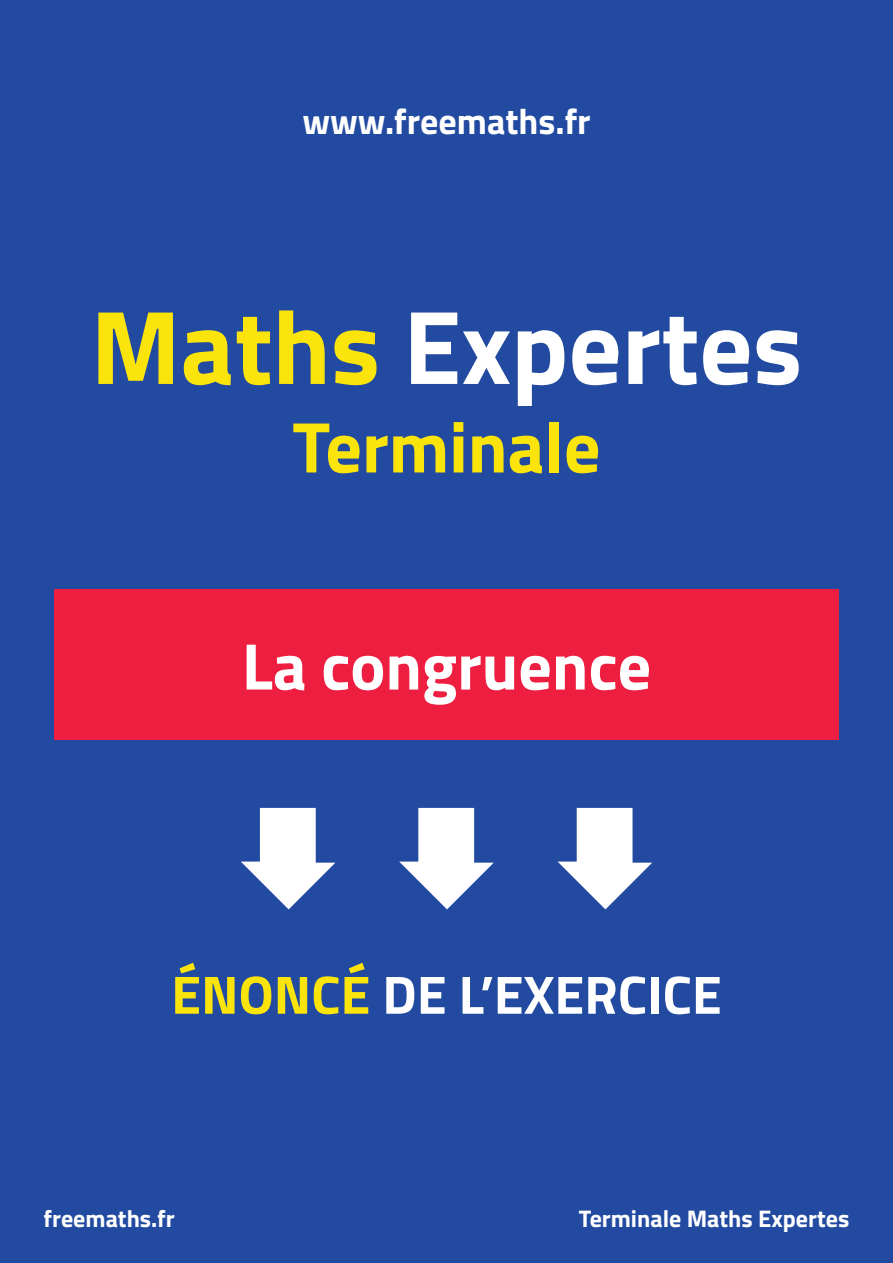
<style>
.page{position:relative;width:893px;height:1263px;background:#214aa0}
.page>*{position:absolute;margin:0;border:0;box-sizing:border-box;transform-origin:0 0}
.t1{font:700 105px "Titillium";color:#fff}
.t2{font:700 72px "Titillium";color:#fbe30c}
.t3{font:700 66px "Titillium";color:#fff}
.t4{font:700 54px "Titillium";color:#fff}
.t5{font:700 36px "Titillium";color:#fff}
.t6{font:700 24px "Titillium";color:#fff}
.s1{color:#fbe30c}
</style>
<div class="page">
<svg style="left:241px;top:808px;width:94px;height:101px"></svg>
<svg style="left:399px;top:808px;width:95px;height:101px"></svg>
<svg style="left:558px;top:808px;width:94px;height:101px"></svg>
<div style="left:54px;top:589px;width:785px;height:151px;background:#ed1e40"></div>
<h3 class="t5" style="left:302px;top:94px;width:290px">www.freemaths.fr</h3>
<h1 class="t1" style="left:91px;top:267px;width:713px"><span class="s1">Maths</span> Expertes</h1>
<h2 class="t2" style="left:292px;top:392px;width:310px">Terminale</h2>
<p class="t3" style="left:242px;top:616px;width:411px">La congruence</p>
<h3 class="t4" style="left:171px;top:953px;width:552px"><span class="s1">ÉNONCÉ</span> DE L’EXERCICE</h3>
<p class="t6" style="left:44px;top:1200px;width:133px">freemaths.fr</p>
<p class="t6" style="left:579px;top:1200px;width:272px">Terminale Maths Expertes</p>
</div>
